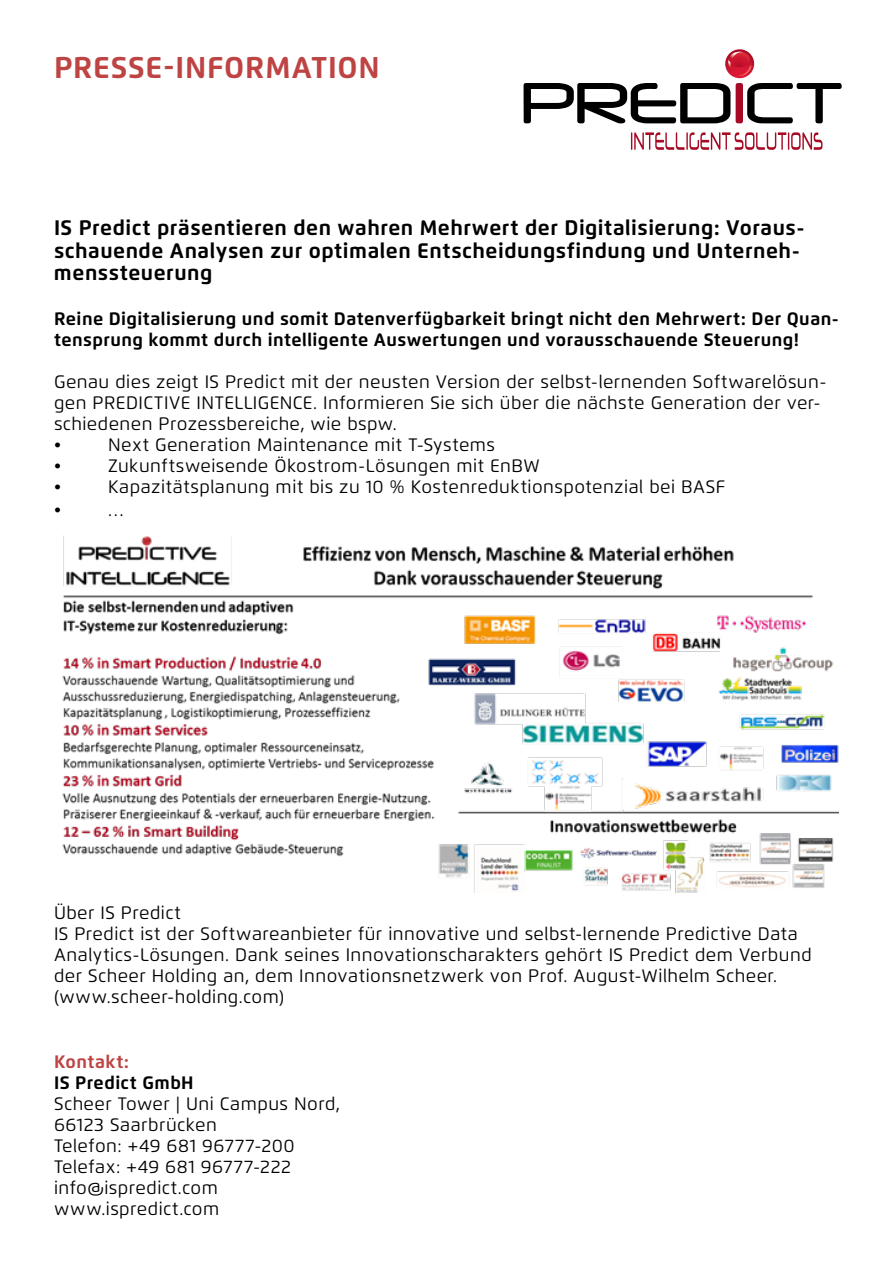
<style>
.page{position:relative;width:893px;height:1263px;background:#fff}
.page>*{position:absolute;margin:0;border:0;box-sizing:border-box;transform-origin:0 0}
.t1{font:700 30px "Flexo";letter-spacing:.025em;color:#be4444}
.t2{font:700 21px/22.5px "Flexo";letter-spacing:.025em;color:#000}
.t3{font:18px/21px "Flexo";letter-spacing:.025em;color:#000}
.t4{font:700 18px/21px "Flexo";letter-spacing:.025em;color:#000}
.t5{font:700 18px "Flexo";color:#be4444}
</style>
<div class="page">
<img style="left:62px;top:535px;width:777px;height:357px">
<svg style="left:724px;top:48px;width:31px;height:31px"></svg>
<svg style="left:725px;top:49px;width:29px;height:29px"></svg>
<svg style="left:726px;top:50px;width:27px;height:27px"></svg>
<svg style="left:728px;top:52px;width:24px;height:24px"></svg>
<svg style="left:523px;top:83px;width:319px;height:67px"></svg>
<h1 class="t1" style="left:54px;top:49px;width:327px">Presse-Information</h1>
<p class="t2" style="left:54px;top:216px;width:752px">IS Predict präsentieren den wahren Mehrwert der Digitalisierung: Voraus&shy;schauende Analysen zur optimalen Entscheidungsfindung und Unterneh&shy;menssteuerung</p>
<p class="t4" style="left:54px;top:308px;width:786px">Reine Digitalisierung und somit Datenverfügbarkeit bringt nicht den Mehrwert: Der Quan&shy;tensprung kommt durch intelligente Auswertungen und vorausschauende Steuerung!</p>
<p class="t3" style="left:54px;top:371px;width:774px">Genau dies zeigt IS Predict mit der neusten Version der selbst-lernenden Softwarelösun&shy;gen PREDICTIVE INTELLIGENCE. Informieren Sie sich über die nächste Generation der ver&shy;schiedenen Prozessbereiche, wie bspw.<br>•</p>
<p class="t3" style="left:108px;top:434px;width:389px">Next Generation Maintenance mit T-Systems</p>
<p class="t3" style="left:54px;top:455px;width:9px">•</p>
<p class="t3" style="left:108px;top:455px;width:433px">Zukunftsweisende Ökostrom-Lösungen mit EnBW</p>
<p class="t3" style="left:54px;top:476px;width:9px">•</p>
<p class="t3" style="left:108px;top:476px;width:619px">Kapazitätsplanung mit bis zu 10 % Kostenreduktionspotenzial bei BASF</p>
<p class="t3" style="left:54px;top:499px;width:9px">•</p>
<p class="t3" style="left:108px;top:499px;width:17px">…</p>
<p class="t3" style="left:54px;top:902px;width:759px">Über IS Predict<br>IS Predict ist der Softwareanbieter für innovative und selbst-lernende Predictive Data Analytics-Lösungen. Dank seines Innovationscharakters gehört IS Predict dem Verbund der Scheer Holding an, dem Innovationsnetzwerk von Prof. August-Wilhelm Scheer. (www.scheer-holding.com)</p>
<p class="t5" style="left:54px;top:1050px;width:77px">Kontakt:</p>
<p class="t4" style="left:54px;top:1072px;width:138px">IS Predict GmbH</p>
<p class="t3" style="left:54px;top:1093px;width:287px">Scheer Tower | Uni Campus Nord,<br>66123 Saarbrücken<br>Telefon: +49 681 96777-200<br>Telefax: +49 681 96777-222 info@ispredict.com www.ispredict.com</p>
</div>
